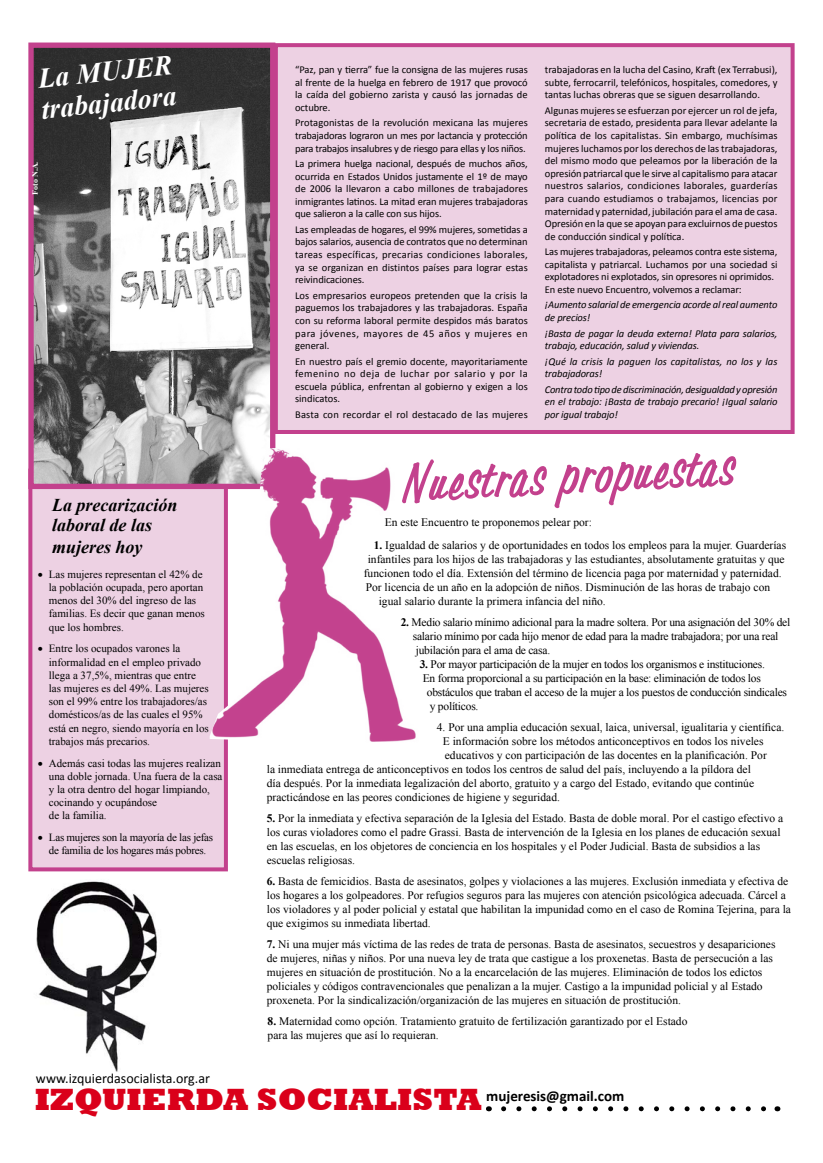
<style>
.page{position:relative;width:823px;height:1163px;background:#fff}
.page>*{position:absolute;margin:0;border:0;box-sizing:border-box;transform-origin:0 0}
.t1{font:800 31.5px "Rockwell";color:#da001a;scale:1.06 1}
.t2{font:italic 700 28px/31.2px "Times New Roman";color:#fff}
.t3{font:italic 700 18px/20px "Times New Roman";color:#000}
.t4{font:700 15px "Calibri";color:#000}
.t5{font:14px "Calibri";color:#000}
.t6{font:11.5px/14px "Times New Roman";color:#000}
.t7{font:11.5px/14px "Times New Roman";letter-spacing:-.02em;color:#000}
.t8{font:11px/13.2px "Times New Roman";color:#000}
.t9{font:11px/13.2px "Times New Roman";letter-spacing:-.02em;color:#000;text-align:center}
.t10{font:10.5px/12.6px "Calibri";letter-spacing:-.005em;color:#000;text-align:justify}
.t11{font:italic 10.5px/12.6px "Calibri";letter-spacing:-.01em;color:#000}
.t12{font:italic 10.5px/12.6px "Calibri";letter-spacing:.01em;color:#000}
.t13{font:10.5px "Calibri";letter-spacing:.02em;color:#000}
.t14{font:700 8px "Times New Roman";color:#fff}
.s1{font-weight:700}
</style>
<div class="page">
<div style="left:28px;top:468px;width:200px;height:403px;background:#edd1e3;border:4px solid #c3418d"></div>
<div style="left:274px;top:43px;width:520px;height:391px;background:#edd1e3;border:4px solid #c3418d"></div>
<img style="left:34px;top:48px;width:235px;height:435px">
<div style="left:28px;top:42px;width:247px;height:447px;border:5px solid #c3418d"></div>
<img style="left:36px;top:881px;width:121px;height:190px">
<svg style="left:503px;top:1106px;width:263px;height:5px"></svg>
<img style="left:209px;top:445px;width:207px;height:300px">
<svg style="left:400px;top:429px;width:336px;height:144px"></svg>
<h2 class="t2" style="left:37px;top:62px;width:142px;rotate:-6deg">La Mujer t rab ajado ra</h2>
<p class="t14" style="left:30px;top:195px;width:35px;rotate:-90deg">Foto N.A.</p>
<h3 class="t3" style="left:52px;top:494px;width:127px">La precarización laboral de las</h3>
<h3 class="t3" style="left:52px;top:536px;width:92px">mujeres hoy</h3>
<p class="t8" style="left:49px;top:567px;width:157px;text-indent:-11px">• Las mujeres representan el 42% de la población ocupada, pero aportan menos del 30% del ingreso de las familias. Es decir que ganan menos que los hombres.</p>
<p class="t8" style="left:49px;top:641px;width:161px;text-indent:-11px">• Entre los ocupados varones la informalidad en el empleo privado llega a 37,5%, mientras que entre las mujeres es del 49%. Las mujeres son el 99% entre los trabajadores/as domésticos/as de las cuales el 95% está en negro, siendo mayoría en los trabajos más precarios.</p>
<p class="t8" style="left:49px;top:756px;width:175px;text-indent:-11px">• Además casi todas las mujeres realizan una doble jornada. Una fuera de la casa y la otra dentro del hogar limpiando, cocinando y ocupándose<br>de la familia.</p>
<p class="t9" style="left:38px;top:830px;width:177px">• Las mujeres son la mayoría de las jefas de familia de los hogares más pobres.</p>
<p class="t5" style="left:36px;top:1069px;width:175px">www.izquierdasocialista.org.ar</p>
<p class="t10" style="left:295px;top:63px;width:234px">“Paz, pan y tierra” fue la consigna de las mujeres rusas al frente de la huelga en febrero de 1917 que provocó la caída del gobierno zarista y causó las jornadas de octubre.</p>
<p class="t10" style="left:295px;top:116px;width:234px">Protagonistas de la revolución mexicana las mujeres trabajadoras lograron un mes por lactancia y protección para trabajos insalubres y de riesgo para ellas y los niños.</p>
<p class="t10" style="left:295px;top:157px;width:234px">La primera huelga nacional, después de muchos años, ocurrida en Estados Unidos justamente el 1º de mayo de 2006 la llevaron a cabo millones de trabajadores inmigrantes latinos. La mitad eran mujeres trabajadoras que salieron a la calle con sus hijos.</p>
<p class="t10" style="left:295px;top:222px;width:234px">Las empleadas de hogares, el 99% mujeres, sometidas a bajos salarios, ausencia de contratos que no determinan tareas específicas, precarias condiciones laborales, ya se organizan en distintos países para lograr estas reivindicaciones.</p>
<p class="t10" style="left:295px;top:288px;width:234px">Los empresarios europeos pretenden que la crisis la paguemos los trabajadores y las trabajadoras. España con su reforma laboral permite despidos más baratos para jóvenes, mayores de 45 años y mujeres en general.</p>
<p class="t10" style="left:295px;top:354px;width:234px">En nuestro país el gremio docente, mayoritariamente femenino no deja de luchar por salario y por la escuela pública, enfrentan al gobierno y exigen a los sindicatos.</p>
<p class="t13" style="left:295px;top:408px;width:234px">Basta con recordar el rol destacado de las mujeres</p>
<p class="t10" style="left:544px;top:63px;width:234px">trabajadoras en la lucha del Casino, Kraft (ex Terrabusi), subte, ferrocarril, telefónicos, hospitales, comedores, y tantas luchas obreras que se siguen desarrollando.</p>
<p class="t10" style="left:544px;top:103px;width:234px">Algunas mujeres se esfuerzan por ejercer un rol de jefa, secretaria de estado, presidenta para llevar adelante la política de los capitalistas. Sin embargo, muchísimas mujeres luchamos por los derechos de las trabajadoras, del mismo modo que peleamos por la liberación de la opresión patriarcal que le sirve al capitalismo para atacar nuestros salarios, condiciones laborales, guarderías para cuando estudiamos o trabajamos, licencias por maternidad y paternidad, jubilación para el ama de casa.<br>Opresión en la que se apoyan para excluirnos de puestos de conducción sindical y política.</p>
<p class="t10" style="left:544px;top:245px;width:234px;text-align:left">Las mujeres trabajadoras, peleamos contra este sistema, capitalista y patriarcal. Luchamos por una sociedad si explotadores ni explotados, sin opresores ni oprimidos.<br>En este nuevo Encuentro, volvemos a reclamar:</p>
<p class="t11" style="left:544px;top:298px;width:234px">¡Aumento salarial de emergencia acorde al real aumento de precios!</p>
<p class="t11" style="left:544px;top:326px;width:234px">¡Basta de pagar la deuda externa! Plata para salarios, trabajo, educación, salud y viviendas.</p>
<p class="t12" style="left:544px;top:354px;width:234px">¡Qué la crisis la paguen los capitalistas, no los y las trabajadoras!</p>
<p class="t11" style="left:544px;top:382px;width:234px;text-align:justify">Contra todo tipo de discriminación, desigualdad y opresión en el trabajo: ¡Basta de trabajo precario! ¡Igual salario por igual trabajo!</p>
<p class="t6" style="left:384px;top:515px;width:208px">En este Encuentro te proponemos pelear por:</p>
<p class="t6" style="left:373px;top:537px;width:413px"><span class="s1">1.</span> Igualdad de salarios y de oportunidades en todos los empleos para la mujer. Guarderías</p>
<p class="t6" style="left:367px;top:551px;width:418px">infantiles para los hijos de las trabajadoras y las estudiantes, absolutamente gratuitas y que</p>
<p class="t6" style="left:363px;top:565px;width:419px">funcionen todo el día. Extensión del término de licencia paga por maternidad y paternidad.</p>
<p class="t6" style="left:365px;top:579px;width:406px">Por licencia de un año en la adopción de niños. Disminución de las horas de trabajo con</p>
<p class="t6" style="left:378px;top:593px;width:228px">igual salario durante la primera infancia del niño.</p>
<p class="t7" style="left:412px;top:614px;width:379px;text-indent:-12px"><span class="s1">2.</span> Medio salario mínimo adicional para la madre soltera. Por una asignación del 30% del salario mínimo por cada hijo menor de edad para la madre trabajadora; por una real jubilación para el ama de casa.</p>
<p class="t7" style="left:419px;top:656px;width:346px"><span class="s1">3.</span> Por mayor participación de la mujer en todos los organismos e instituciones.</p>
<p class="t7" style="left:422px;top:670px;width:339px">En forma proporcional a su participación en la base: eliminación de todos los</p>
<p class="t7" style="left:426px;top:684px;width:361px">obstáculos que traban el acceso de la mujer a los puestos de conducción sindicales</p>
<p class="t7" style="left:429px;top:698px;width:50px">y políticos.</p>
<p class="t6" style="left:436px;top:719px;width:349px">4. Por una amplia educación sexual, laica, universal, igualitaria y científica.</p>
<p class="t6" style="left:442px;top:733px;width:322px">E información sobre los métodos anticonceptivos en todos los niveles</p>
<p class="t6" style="left:444px;top:747px;width:323px">educativos y con participación de las docentes en la planificación. Por</p>
<p class="t6" style="left:266px;top:761px;width:485px">la inmediata entrega de anticonceptivos en todos los centros de salud del país, incluyendo a la píldora del</p>
<p class="t6" style="left:266px;top:775px;width:488px">día después. Por la inmediata legalización del aborto, gratuito y a cargo del Estado, evitando que continúe</p>
<p class="t6" style="left:266px;top:789px;width:294px">practicándose en las peores condiciones de higiene y seguridad.</p>
<p class="t6" style="left:266px;top:810px;width:517px"><span class="s1">5.</span> Por la inmediata y efectiva separación de la Iglesia del Estado. Basta de doble moral. Por el castigo efectivo a los curas violadores como el padre Grassi. Basta de intervención de la Iglesia en los planes de educación sexual en las escuelas, en los objetores de conciencia en los hospitales y el Poder Judicial. Basta de subsidios a las escuelas religiosas.</p>
<p class="t6" style="left:266px;top:873px;width:525px"><span class="s1">6.</span> Basta de femicidios. Basta de asesinatos, golpes y violaciones a las mujeres. Exclusión inmediata y efectiva de los hogares a los golpeadores. Por refugios seguros para las mujeres con atención psicológica adecuada. Cárcel a los violadores y al poder policial y estatal que habilitan la impunidad como en el caso de Romina Tejerina, para la que exigimos su inmediata libertad.</p>
<p class="t6" style="left:266px;top:937px;width:510px"><span class="s1">7.</span> Ni una mujer más víctima de las redes de trata de personas. Basta de asesinatos, secuestros y desapariciones de mujeres, niñas y niños. Por una nueva ley de trata que castigue a los proxenetas. Basta de persecución a las mujeres en situación de prostitución. No a la encarcelación de las mujeres. Eliminación de todos los edictos policiales y códigos contravencionales que penalizan a la mujer. Castigo a la impunidad policial y al Estado proxeneta. Por la sindicalización/organización de las mujeres en situación de prostitución.</p>
<p class="t6" style="left:267px;top:1014px;width:421px"><span class="s1">8.</span> Maternidad como opción. Tratamiento gratuito de fertilización garantizado por el Estado para las mujeres que así lo requieran.</p>
<h1 class="t1" style="left:35px;top:1081px;width:423px">IZQUIERDA SOCIALISTA</h1>
<h3 class="t4" style="left:486px;top:1085px;width:140px">mujeresis@gmail.com</h3>
</div>
